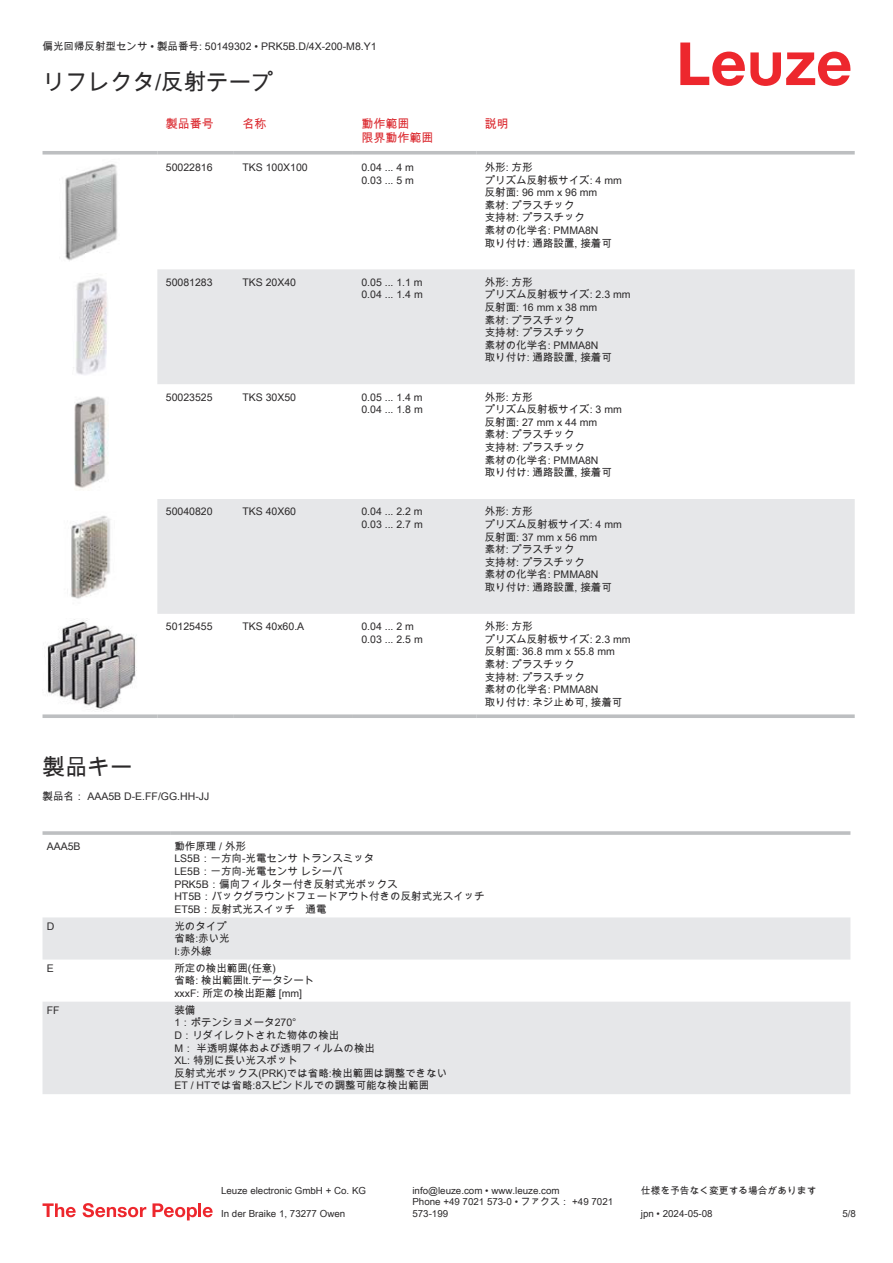
<style>
.page{position:relative;width:893px;height:1263px;background:#fff}
.page>*{position:absolute;margin:0;border:0;box-sizing:border-box;transform-origin:0 0}
.t1{font:22.5px "Arial Unicode MS";color:#2b292a}
.t2{font:12px/14.4px "Arial Unicode MS";color:#db2a30}
.t3{font:10.5px/12.6px "Arial Unicode MS";color:#2b292a}
.t4{font:9.75px/11.7px "Arial Unicode MS";color:#2b292a}
</style>
<div class="page">
<svg style="left:680px;top:43px;width:170px;height:43px"></svg>
<svg style="left:157px;top:269px;width:698px;height:345px;fill:#e6e7e9"></svg>
<svg style="left:43px;top:151px;width:114px;height:4px"></svg>
<svg style="left:157px;top:151px;width:77px;height:4px"></svg>
<svg style="left:234px;top:151px;width:119px;height:4px"></svg>
<svg style="left:353px;top:151px;width:123px;height:4px"></svg>
<svg style="left:476px;top:151px;width:379px;height:4px;background:#c4c6c8"></svg>
<svg style="left:43px;top:714px;width:114px;height:4px"></svg>
<svg style="left:157px;top:714px;width:77px;height:4px"></svg>
<svg style="left:234px;top:714px;width:119px;height:4px"></svg>
<svg style="left:353px;top:714px;width:123px;height:4px"></svg>
<svg style="left:476px;top:714px;width:379px;height:4px;background:#c4c6c7"></svg>
<img style="left:65px;top:164px;width:53px;height:97px">
<img style="left:73px;top:278px;width:34px;height:97px">
<img style="left:74px;top:396px;width:34px;height:94px">
<img style="left:70px;top:515px;width:41px;height:84px">
<img style="left:47px;top:619px;width:90px;height:91px">
<svg style="left:43px;top:917px;width:807px;height:177px;fill:#e6e7e9"></svg>
<hr style="left:43px;top:831px;width:127px;height:4px;background:#bdbfc1">
<hr style="left:170px;top:831px;width:680px;height:4px;background:#c4c6c8">
<svg style="left:43px;top:1203px;width:33px;height:14px"></svg>
<svg style="left:83px;top:1203px;width:63px;height:14px"></svg>
<svg style="left:153px;top:1203px;width:44px;height:17px"></svg>
<hr style="left:198px;top:1203px;width:3px;height:14px;background:#ed272d">
<svg style="left:203px;top:1207px;width:10px;height:10px"></svg>
<p class="t3" style="left:43px;top:40px;width:336px">偏光回帰反射型センサ • 製品番号: 50149302 • PRK5B.D/4X-200-M8.Y1</p>
<h1 class="t1" style="left:43px;top:66px;width:233px">リフレクタ/反射テープ</h1>
<p class="t2" style="left:166px;top:116px;width:49px">製品番号</p>
<p class="t2" style="left:242px;top:116px;width:25px">名称</p>
<p class="t2" style="left:361px;top:116px;width:74px">動作範囲<br>限界動作範囲</p>
<p class="t2" style="left:485px;top:116px;width:25px">説明</p>
<p class="t3" style="left:166px;top:161px;width:48px">50022816</p>
<p class="t3" style="left:242px;top:161px;width:67px">TKS 100X100</p>
<p class="t3" style="left:361px;top:161px;width:54px">0.04 ... 4 m<br>0.03 ... 5 m</p>
<p class="t3" style="left:485px;top:161px;width:139px">外形: 方形<br>プリズム反射板サイズ: 4 mm反射面: 96 mm x 96 mm<br>素材: プラスチック<br>支持材: プラスチック<br>素材の化学名: PMMA8N<br>取り付け: 通路設置, 接着可</p>
<p class="t3" style="left:166px;top:276px;width:48px">50081283</p>
<p class="t3" style="left:242px;top:276px;width:55px">TKS 20X40</p>
<p class="t3" style="left:361px;top:276px;width:63px">0.05 ... 1.1 m<br>0.04 ... 1.4 m</p>
<p class="t3" style="left:485px;top:276px;width:147px">外形: 方形<br>プリズム反射板サイズ: 2.3 mm反射面: 16 mm x 38 mm<br>素材: プラスチック<br>支持材: プラスチック<br>素材の化学名: PMMA8N<br>取り付け: 通路設置, 接着可</p>
<p class="t3" style="left:166px;top:390px;width:48px">50023525</p>
<p class="t3" style="left:242px;top:390px;width:55px">TKS 30X50</p>
<p class="t3" style="left:361px;top:390px;width:63px">0.05 ... 1.4 m<br>0.04 ... 1.8 m</p>
<p class="t3" style="left:485px;top:390px;width:139px">外形: 方形<br>プリズム反射板サイズ: 3 mm反射面: 27 mm x 44 mm<br>素材: プラスチック<br>支持材: プラスチック<br>素材の化学名: PMMA8N<br>取り付け: 通路設置, 接着可</p>
<p class="t3" style="left:166px;top:505px;width:48px">50040820</p>
<p class="t3" style="left:242px;top:505px;width:55px">TKS 40X60</p>
<p class="t3" style="left:361px;top:505px;width:63px">0.04 ... 2.2 m<br>0.03 ... 2.7 m</p>
<p class="t3" style="left:485px;top:505px;width:139px">外形: 方形<br>プリズム反射板サイズ: 4 mm反射面: 37 mm x 56 mm<br>素材: プラスチック<br>支持材: プラスチック<br>素材の化学名: PMMA8N<br>取り付け: 通路設置, 接着可</p>
<p class="t3" style="left:166px;top:620px;width:48px">50125455</p>
<p class="t3" style="left:242px;top:620px;width:63px">TKS 40x60.A</p>
<p class="t3" style="left:361px;top:620px;width:63px">0.04 ... 2 m<br>0.03 ... 2.5 m</p>
<p class="t3" style="left:485px;top:620px;width:147px">外形: 方形<br>プリズム反射板サイズ: 2.3 mm反射面: 36.8 mm x 55.8 mm<br>素材: プラスチック<br>支持材: プラスチック<br>素材の化学名: PMMA8N<br>取り付け: ネジ止め可, 接着可</p>
<h1 class="t1" style="left:43px;top:750px;width:91px">製品キー</h1>
<p class="t3" style="left:43px;top:790px;width:168px">製品名： AAA5B D-E.FF/GG.HH-JJ</p>
<p class="t3" style="left:47px;top:839px;width:35px">AAA5B</p>
<p class="t3" style="left:174px;top:839px;width:312px">動作原理 / 外形<br>LS5B：一方向-光電センサ トランスミッタ<br>LE5B：一方向-光電センサ レシーバ<br>PRK5B：偏向フィルター付き反射式光ボックス<br>HT5B：バックグラウンドフェードアウト付きの反射式光スイッチ<br>ET5B：反射式光スイッチ　通電</p>
<p class="t3" style="left:47px;top:919px;width:9px">D</p>
<p class="t3" style="left:174px;top:919px;width:57px">光のタイプ省略:赤い光<br>I:赤外線</p>
<p class="t3" style="left:47px;top:962px;width:9px">E</p>
<p class="t3" style="left:174px;top:961px;width:142px">所定の検出範囲(任意)<br>省略: 検出範囲lt.データシートxxxF: 所定の検出距離 [mm]</p>
<p class="t3" style="left:47px;top:1005px;width:14px">FF</p>
<p class="t3" style="left:174px;top:1003px;width:274px">装備<br>1：ポテンショメータ270°<br>D：リダイレクトされた物体の検出<br>M： 半透明媒体および透明フィルムの検出<br>XL: 特別に長い光スポット<br>反射式光ボックス(PRK)では省略:検出範囲は調整できない<br>ET / HTでは省略:8スピンドルでの調整可能な検出範囲</p>
<p class="t4" style="left:221px;top:1184px;width:146px">Leuze electronic GmbH + Co. KG</p>
<p class="t4" style="left:412px;top:1184px;width:149px">info@leuze.com • www.leuze.com</p>
<p class="t4" style="left:641px;top:1184px;width:177px">仕様を予告なく変更する場合があります</p>
<p class="t4" style="left:221px;top:1207px;width:126px">In der Braike 1, 73277 Owen</p>
<p class="t4" style="left:412px;top:1196px;width:202px">Phone +49 7021 573-0 • ファクス： +49 7021<br>573-199</p>
<p class="t4" style="left:641px;top:1207px;width:73px">jpn • 2024-05-08</p>
<p class="t4" style="left:842px;top:1207px;width:15px">5/8</p>
</div>
